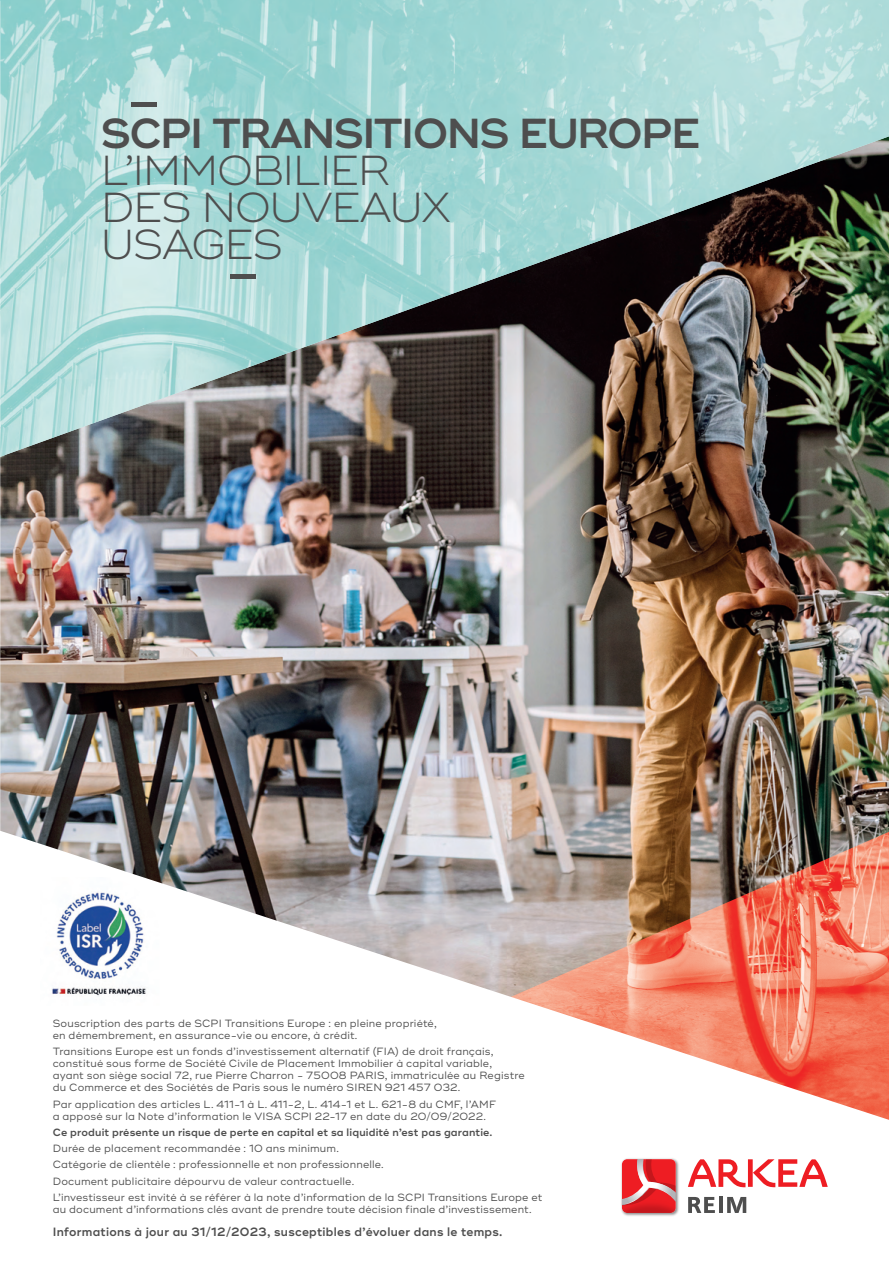
<style>
.page{position:relative;width:889px;height:1263px;background:#fff}
.page>*{position:absolute;margin:0;border:0;box-sizing:border-box;transform-origin:0 0}
.t1{font:300 41.85px/36.9px "Ridley Grotesk";letter-spacing:-.04em;color:#4e4e4e}
.t2{font:600 41.85px "Ridley Grotesk";letter-spacing:-.04em;color:#4e4e4e}
.t3{font:600 12px "Ridley Grotesk";letter-spacing:.025em;color:#4e4e4e}
.t4{font:10.5px/12px "Ridley Grotesk";letter-spacing:.01em;color:#4e4e4e}
.t5{font:600 10.5px "Ridley Grotesk";letter-spacing:.015em;color:#4e4e4e}
</style>
<div class="page">
<img style="left:0;top:457px;width:889px;height:374px">
<svg style="left:1px;top:831px;width:888px;height:382px"></svg>
<svg style="left:688px;top:1159px;width:139px;height:28px"></svg>
<img style="left:619px;top:1156px;width:61px;height:60px">
<svg style="left:622px;top:1159px;width:53px;height:25px"></svg>
<img style="left:622px;top:1184px;width:53px;height:29px">
<svg style="left:688px;top:1197px;width:27px;height:16px"></svg>
<svg style="left:718px;top:1197px;width:4px;height:16px"></svg>
<svg style="left:727px;top:1197px;width:19px;height:16px"></svg>
<img style="left:40px;top:877px;width:119px;height:128px">
<img style="left:0;top:0;width:889px;height:457px">
<hr style="left:131px;top:102px;width:26px;height:4px;background:#4e4e4e">
<hr style="left:230px;top:274px;width:25px;height:4px;background:#4e4e4e">
<p class="t2" style="left:101px;top:109px;width:601px">SCPI TRANSITIONS EUROPE</p>
<p class="t1" style="left:101px;top:153px;width:352px">L’IMMOBILIER<br>DES NOUVEAUX<br>USAGES</p>
<p class="t4" style="left:53px;top:1018px;width:385px">Souscription des parts de SCPI Transitions Europe : en pleine propriété, en démembrement, en assurance-vie ou encore, à crédit.</p>
<p class="t4" style="left:53px;top:1046px;width:473px">Transitions Europe est un fonds d’investissement alternatif (FIA) de droit français, constitué sous forme de Société Civile de Placement Immobilier à capital variable, ayant son siège social 72, rue Pierre Charron - 75008 PARIS, immatriculée au Registre du Commerce et des Sociétés de Paris sous le numéro SIREN 921 457 032.</p>
<p class="t4" style="left:53px;top:1098px;width:445px">Par application des articles L. 411-1 à L. 411-2, L. 414-1 et L. 621-8 du CMF, l’AMF a apposé sur la Note d’information le VISA SCPI 22-17 en date du 20/09/2022.</p>
<p class="t5" style="left:53px;top:1126px;width:441px">Ce produit présente un risque de perte en capital et sa liquidité n’est pas garantie.</p>
<p class="t4" style="left:53px;top:1143px;width:288px">Durée de placement recommandée : 10 ans minimum.</p>
<p class="t4" style="left:53px;top:1159px;width:332px">Catégorie de clientèle : professionnelle et non professionnelle.</p>
<p class="t4" style="left:53px;top:1175px;width:303px">Document publicitaire dépourvu de valeur contractuelle.</p>
<p class="t4" style="left:53px;top:1191px;width:491px">L’investisseur est invité à se référer à la note d’information de la SCPI Transitions Europe et au document d’informations clés avant de prendre toute décision finale d’investissement.</p>
<p class="t3" style="left:53px;top:1225px;width:451px">Informations à jour au 31/12/2023, susceptibles d’évoluer dans le temps.</p>
</div>
